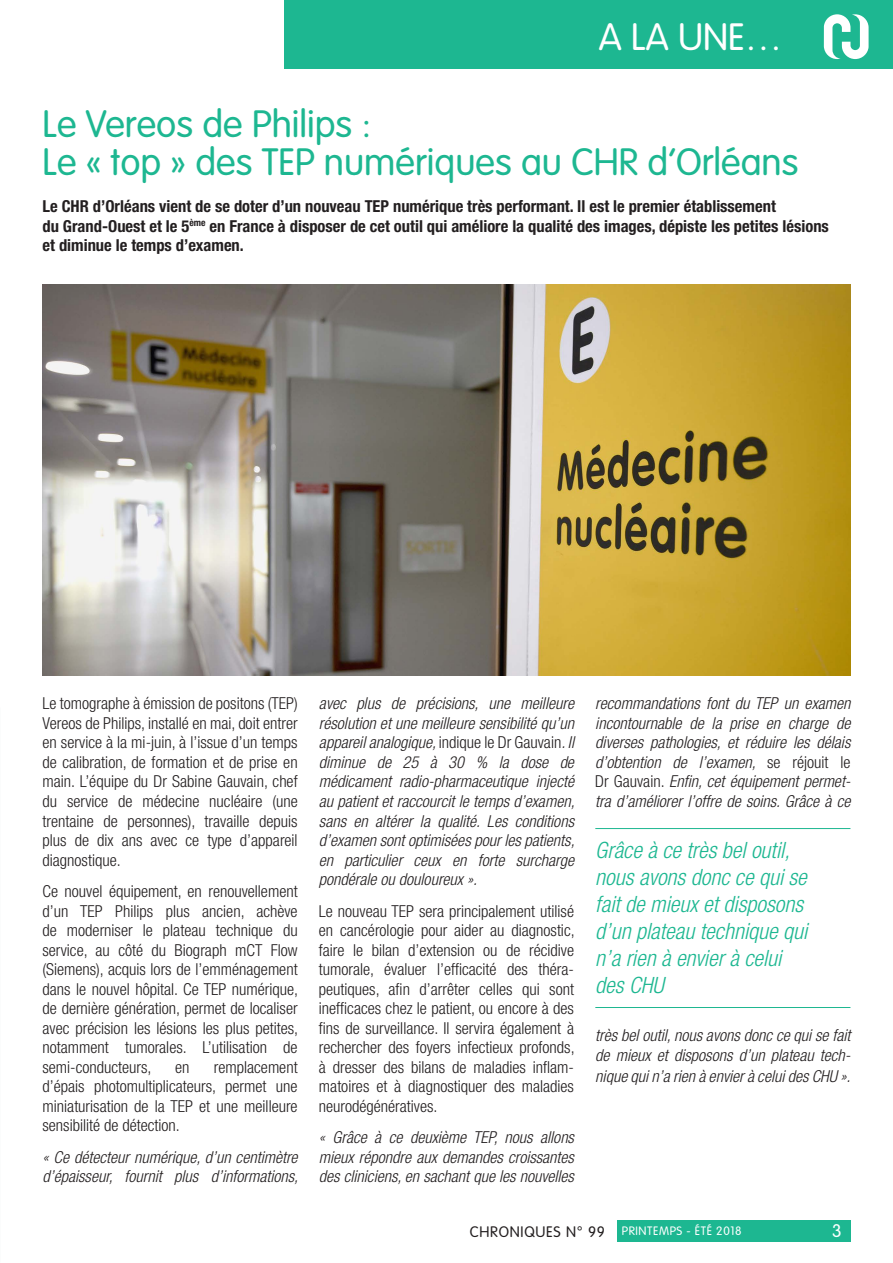
<style>
.page{position:relative;width:893px;height:1263px;background:#fff}
.page>*{position:absolute;margin:0;border:0;box-sizing:border-box;transform-origin:0 0}
.t1{font:300 37.5px "VAG Rounded";color:#1db791}
.t2{font:300 37.5px "VAG Rounded";color:#fff}
.t3{font:italic 300 condensed 22.5px "Helvetica Neue";color:#1db791}
.t4{font:300 18px "VAG Rounded";color:#fff}
.t5{font:300 condensed 16.5px/19.5px "Helvetica Neue";color:#231f20;text-align:justify}
.t6{font:italic 300 condensed 16.5px/19.5px "Helvetica Neue";color:#231f20}
.t7{font:700 condensed 16.5px "Helvetica Neue";color:#231f20}
.t8{font:300 15px "VAG Rounded";letter-spacing:.05em;color:#231f20}
.t9{font:300 12px "VAG Rounded";letter-spacing:.05em;color:#fff}
.s1{font-style:normal}
</style>
<div class="page">
<div style="left:285px;top:0;width:608px;height:68px;background:#1db791"></div>
<div style="left:617px;top:1220px;width:233px;height:22px;background:#1db791"></div>
<img style="left:43px;top:285px;width:807px;height:390px">
<hr style="left:595px;top:828px;width:255px;height:1px;background:#1db791">
<hr style="left:595px;top:1007px;width:255px;height:1px;background:#1db791">
<svg style="left:824px;top:14px;width:45px;height:45px"></svg>
<p class="t2" style="left:599px;top:16px;width:185px">A LA UNE…</p>
<p class="t1" style="left:43px;top:103px;width:330px">Le Vereos de Philips :</p>
<p class="t1" style="left:43px;top:140px;width:757px">Le « top » des TEP numériques au CHR d’Orléans</p>
<p class="t7" style="left:43px;top:196px;width:735px">Le CHR d’Orléans vient de se doter d’un nouveau TEP numérique très performant. Il est le premier établissement</p>
<p class="t7" style="left:43px;top:216px;width:788px">du Grand-Ouest et le 5<sup>ème</sup> en France à disposer de cet outil qui améliore la qualité des images, dépiste les petites lésions</p>
<p class="t7" style="left:43px;top:235px;width:203px">et diminue le temps d’examen.</p>
<p class="t5" style="left:43px;top:694px;width:257px">Le tomographe à émission de positons (TEP)<br>Vereos de Philips, installé en mai, doit entrer en service à la mi-juin, à l’issue d’un temps de calibration, de formation et de prise en main. L’équipe du Dr Sabine Gauvain, chef du service de médecine nucléaire (une</p>
<p class="t5" style="left:43px;top:811px;width:257px">trentaine de personnes), travaille depuis plus de dix ans avec ce type d’appareil</p>
<p class="t5" style="left:43px;top:850px;width:80px">diagnostique.</p>
<p class="t5" style="left:43px;top:881px;width:257px">Ce nouvel équipement, en renouvellement</p>
<p class="t5" style="left:43px;top:901px;width:257px">d’un TEP Philips plus ancien, achève de moderniser le plateau technique du</p>
<p class="t5" style="left:43px;top:940px;width:257px">service, au côté du Biograph mCT Flow (Siemens), acquis lors de l’emménagement dans le nouvel hôpital. Ce TEP numérique, de dernière génération, permet de localiser avec précision les lésions les plus petites, notamment tumorales. L’utilisation de</p>
<p class="t5" style="left:43px;top:1057px;width:111px">semi-conducteurs,</p>
<p class="t5" style="left:175px;top:1057px;width:16px">en</p>
<p class="t5" style="left:43px;top:1057px;width:257px;text-indent:171px">remplacement d’épais photomultiplicateurs, permet une miniaturisation de la TEP et une meilleure sensibilité de détection.</p>
<p class="t6" style="left:43px;top:1147px;width:257px">« Ce détecteur numérique, d’un centimètre d’épaisseur, fournit plus d’informations,</p>
<p class="t6" style="left:319px;top:694px;width:257px">avec plus de précisions, une meilleure</p>
<p class="t6" style="left:319px;top:713px;width:257px">résolution et une meilleure sensibilité qu’un appareil analogique, <span class="s1">indique le Dr Gauvain</span>. Il</p>
<p class="t6" style="left:319px;top:752px;width:257px">diminue de 25 à 30 % la dose de</p>
<p class="t6" style="left:319px;top:772px;width:257px;text-align:justify">médicament radio-pharmaceutique injecté au patient et raccourcit le temps d’examen, sans en altérer la qualité. Les conditions d’examen sont optimisées pour les patients, en particulier ceux en forte surcharge</p>
<p class="t6" style="left:319px;top:869px;width:160px">pondérale ou douloureux ».</p>
<p class="t5" style="left:319px;top:901px;width:257px">Le nouveau TEP sera principalement utilisé</p>
<p class="t5" style="left:319px;top:920px;width:257px">en cancérologie pour aider au diagnostic, faire le bilan d’extension ou de récidive tumorale, évaluer l’efficacité des théra&shy;peutiques, afin d’arrêter celles qui sont</p>
<p class="t5" style="left:319px;top:998px;width:257px">inefficaces chez le patient, ou encore à des fins de surveillance. Il servira également à rechercher des foyers infectieux profonds, à dresser des bilans de maladies inflam&shy;matoires et à diagnostiquer des maladies</p>
<p class="t5" style="left:319px;top:1096px;width:120px">neurodégénératives.</p>
<p class="t6" style="left:319px;top:1127px;width:257px;text-align:justify">« Grâce à ce deuxième TEP, nous allons mieux répondre aux demandes croissantes des cliniciens, en sachant que les nouvelles</p>
<p class="t6" style="left:595px;top:694px;width:257px;text-align:justify">recommandations font du TEP un examen incontournable de la prise en charge de diverses pathologies, et réduire les délais d’obtention de l’examen, <span class="s1">se réjouit le</span></p>
<p class="t6" style="left:595px;top:772px;width:257px"><span class="s1">Dr Gauvain.</span> Enfin, cet équipement permet&shy;tra d’améliorer l’offre de soins. Grâce à ce</p>
<p class="t3" style="left:595px;top:837px;width:196px">Grâce à ce très bel outil,</p>
<p class="t3" style="left:595px;top:864px;width:213px">nous avons donc ce qui se</p>
<p class="t3" style="left:595px;top:891px;width:209px">fait de mieux et disposons</p>
<p class="t3" style="left:595px;top:918px;width:213px">d’un plateau technique qui</p>
<p class="t3" style="left:595px;top:945px;width:188px">n’a rien à envier à celui</p>
<p class="t3" style="left:595px;top:972px;width:70px">des CHU</p>
<p class="t6" style="left:595px;top:1025px;width:257px">très bel outil, nous avons donc ce qui se fait de mieux et disposons d’un plateau tech-</p>
<p class="t6" style="left:595px;top:1066px;width:257px">nique qui n’a rien à envier à celui des CHU ».</p>
<p class="t8" style="left:470px;top:1223px;width:137px">CHRONIQUES N° 99</p>
<p class="t9" style="left:622px;top:1224px;width:121px">PRINTEMPS - ÉTÉ 2018</p>
<p class="t4" style="left:832px;top:1221px;width:11px">3</p>
</div>
